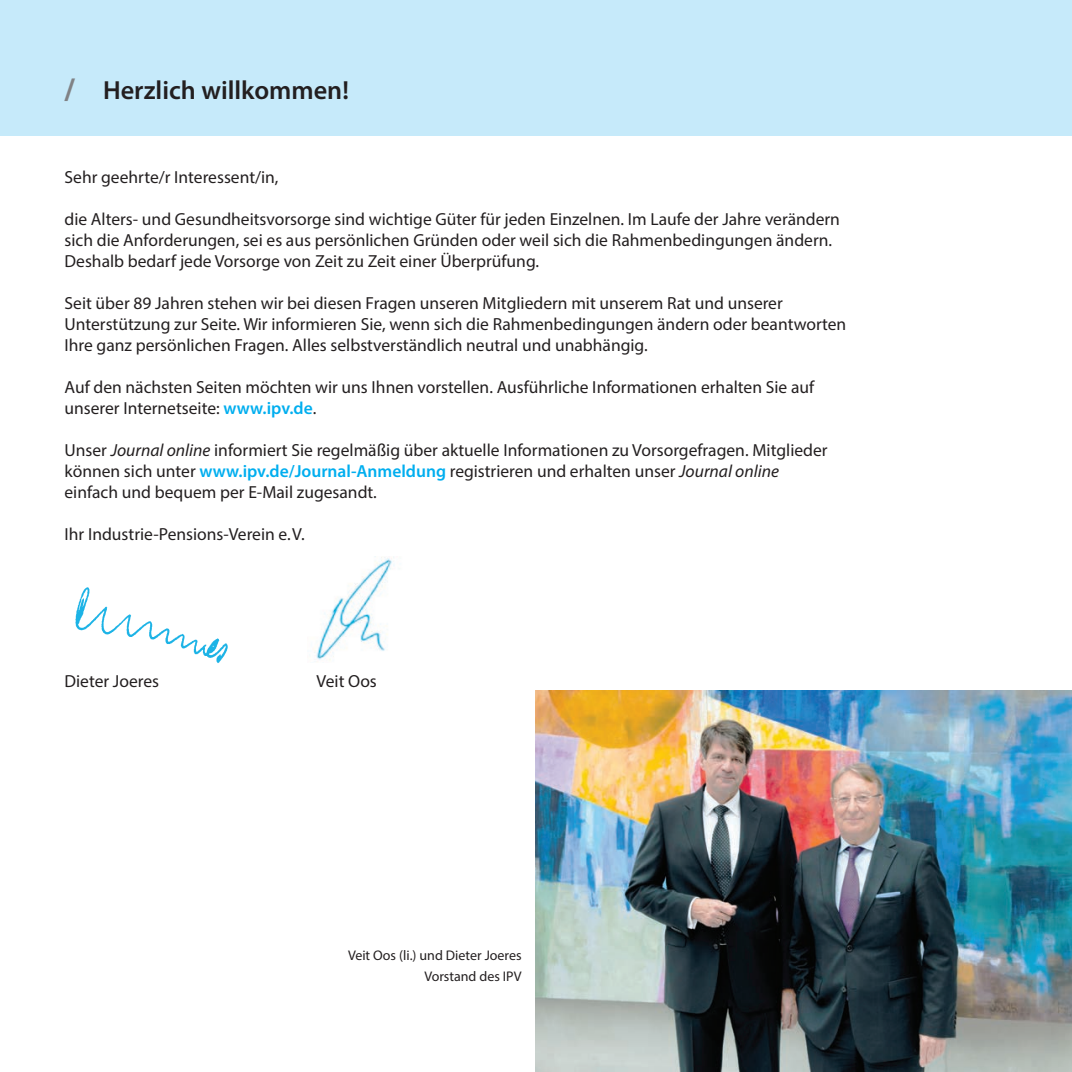
<style>
.page{position:relative;width:1072px;height:1072px;background:#fff}
.page>*{position:absolute;margin:0;border:0;box-sizing:border-box;transform-origin:0 0}
.t1{font:600 26.25px "Myriad Pro";color:#231f20}
.t2{font:17.5px/21px "Myriad Pro";color:#231f20}
.t3{font:14px/21px "Myriad Pro";color:#231f20;text-align:right}
.s1{font-family:"DIN";font-weight:700;color:#808285}
.s2{font-weight:600;color:#00aeef}
.s3{font-style:italic}
</style>
<div class="page">
<div style="left:0;top:0;width:1071px;height:135px;background:#c6eafa"></div>
<img style="left:536px;top:690px;width:535px;height:381px">
<img style="left:75px;top:587px;width:153px;height:76px">
<img style="left:314px;top:556px;width:81px;height:104px">
<h1 class="t1" style="left:64px;top:73px;width:286px"><span class="s1">/</span> Herzlich willkommen!</h1>
<p class="t2" style="left:64px;top:166px;width:215px">Sehr geehrte/r Interessent/in,</p>
<p class="t2" style="left:64px;top:208px;width:777px">die Alters- und Gesundheitsvorsorge sind wichtige Güter für jeden Einzelnen. Im Laufe der Jahre verändern sich die Anforderungen, sei es aus persönlichen Gründen oder weil sich die Rahmenbedingungen ändern.<br>Deshalb bedarf jede Vorsorge von Zeit zu Zeit einer Überprüfung.</p>
<p class="t2" style="left:64px;top:292px;width:783px">Seit über 89 Jahren stehen wir bei diesen Fragen unseren Mitgliedern mit unserem Rat und unserer<br>Unterstützung zur Seite. Wir informieren Sie, wenn sich die Rahmenbedingungen ändern oder beantworten<br>Ihre ganz persönlichen Fragen. Alles selbstverständlich neutral und unabhängig.</p>
<p class="t2" style="left:64px;top:376px;width:751px">Auf den nächsten Seiten möchten wir uns Ihnen vorstellen. Ausführliche Informationen erhalten Sie auf unserer Internetseite: <span class="s2">www.ipv.de</span>.</p>
<p class="t2" style="left:64px;top:439px;width:764px">Unser <span class="s3">Journal online</span> informiert Sie regelmäßig über aktuelle Informationen zu Vorsorgefragen. Mitglieder können sich unter <span class="s2">www.ipv.de/Journal-Anmeldung</span> registrieren und erhalten unser <span class="s3">Journal online </span>einfach und bequem per E-Mail zugesandt.</p>
<p class="t2" style="left:64px;top:523px;width:242px">Ihr Industrie-Pensions-Verein e. V.</p>
<p class="t2" style="left:64px;top:670px;width:96px">Dieter Joeres</p>
<p class="t2" style="left:316px;top:670px;width:62px">Veit Oos</p>
<p class="t3" style="left:348px;top:944px;width:175px">Veit Oos (li.) und Dieter Joeres<br>Vorstand des IPV</p>
</div>
